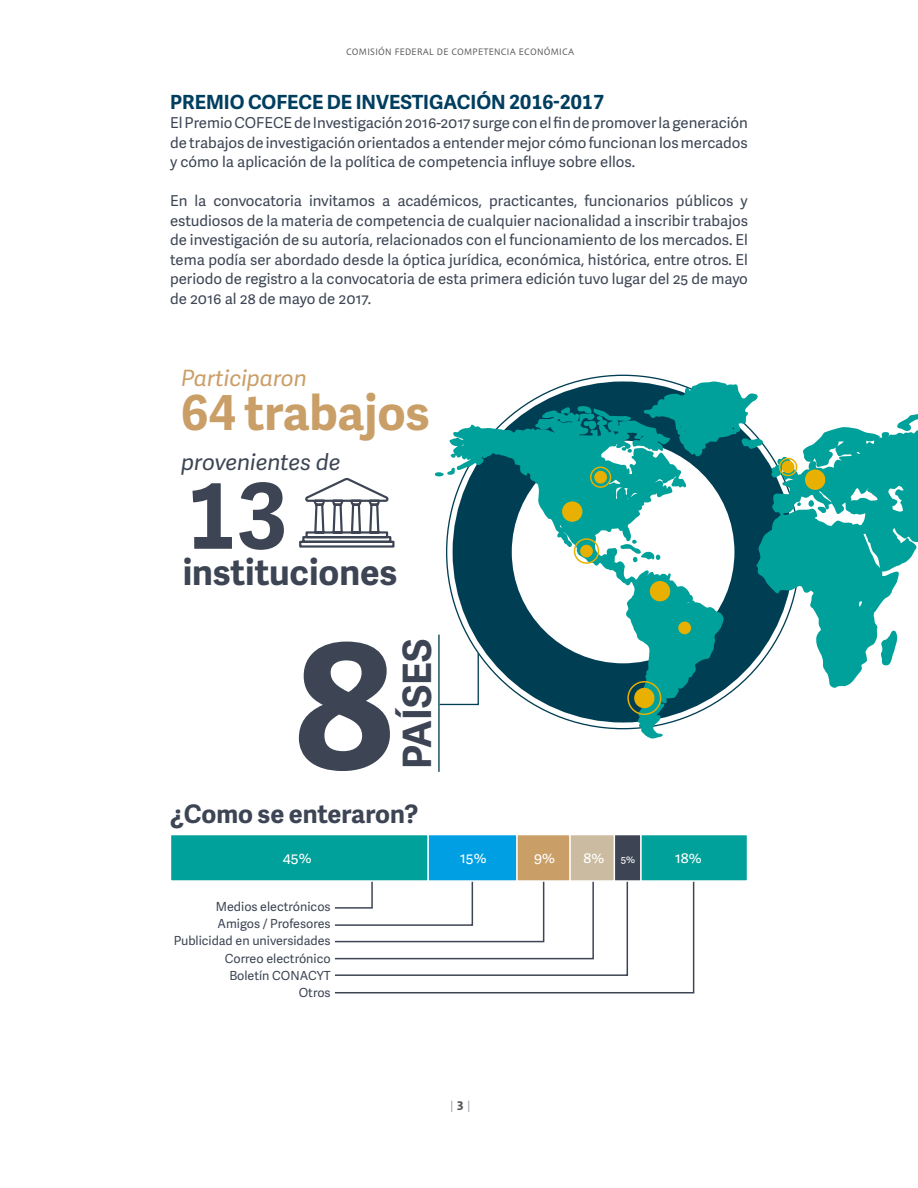
<style>
.page{position:relative;width:918px;height:1188px;background:#fff}
.page>*{position:absolute;margin:0;border:0;box-sizing:border-box;transform-origin:0 0}
.t1{font:700 172.8px "Adelle Sans";color:#3d4554}
.t2{font:700 90.45px "Adelle Sans";color:#3d4554}
.t3{font:700 48.3px "Adelle Sans";color:#ca9e67}
.t4{font:700 39.15px "Adelle Sans";color:#3d4554}
.t5{font:700 35.7px "Adelle Sans";color:#3d4554}
.t6{font:700 25.5px "Adelle Sans";color:#3d4554}
.t7{font:italic 22.5px "Adelle Sans";color:#3d4554}
.t8{font:italic 22.5px "Adelle Sans";color:#ca9e67}
.t9{font:700 19.5px "Adelle Sans";color:#003e5f}
.t10{font:15px/19.5px "Adelle Sans";color:#3d4554;text-align:justify}
.t11{font:15px "Adelle Sans";color:#fff}
.t12{font:12.6px/17.1px "Adelle Sans";color:#3d4554;text-align:right}
.t13{font:12px "Informa Pro";color:#9ea2aa}
.t14{font:9px "Informa Pro";letter-spacing:.03em;color:#575756}
.s1{font-size:10.5px}
.s2{font-weight:700;color:#575756}
</style>
<div class="page">
<hr style="left:438px;top:635px;width:2px;height:137px;background:#003e53">
<svg style="left:335px;top:882px;width:360px;height:112px"></svg>
<div style="left:640px;top:834px;width:108px;height:48px;background:#00a19a;border:2px solid #fff"></div>
<div style="left:613px;top:834px;width:29px;height:48px;background:#3d4554;border:2px solid #fff"></div>
<div style="left:569px;top:834px;width:46px;height:48px;background:#cbbba0;border:2px solid #fff"></div>
<div style="left:516px;top:834px;width:55px;height:48px;background:#ca9e67;border:2px solid #fff"></div>
<div style="left:427px;top:834px;width:91px;height:48px;background:#009fe3;border:2px solid #fff"></div>
<div style="left:170px;top:834px;width:259px;height:48px;background:#00a19a;border:2px solid #fff"></div>
<svg style="left:299px;top:478px;width:96px;height:70px"></svg>
<svg style="left:435px;top:381px;width:483px;height:358px"></svg>
<div style="left:562px;top:501px;width:20px;height:21px;background:#e8b000;border-radius:50%"></div>
<div style="left:580px;top:545px;width:13px;height:12px;background:#e8b000;border-radius:50%"></div>
<div style="left:634px;top:688px;width:21px;height:20px;background:#e8b000;border-radius:50%"></div>
<div style="left:678px;top:622px;width:13px;height:12px;background:#e8b000;border-radius:50%"></div>
<div style="left:805px;top:470px;width:20px;height:20px;background:#e8b000;border-radius:50%"></div>
<div style="left:782px;top:461px;width:12px;height:12px;background:#e8b000;border-radius:50%"></div>
<div style="left:650px;top:581px;width:20px;height:20px;background:#e8b000;border-radius:50%"></div>
<div style="left:594px;top:471px;width:13px;height:13px;background:#e8b000;border-radius:50%"></div>
<div style="left:779px;top:458px;width:18px;height:18px;border:2px solid #e8b000;border-radius:50%"></div>
<div style="left:574px;top:538px;width:25px;height:26px;border:2px solid #e8b000;border-radius:50%"></div>
<div style="left:590px;top:467px;width:21px;height:21px;border:2px solid #e8b000;border-radius:50%"></div>
<div style="left:627px;top:681px;width:34px;height:34px;border:2px solid #e8b000;border-radius:50%"></div>
<p class="t14" style="left:346px;top:46px;width:230px">COMISIÓN FEDERAL DE COMPETENCIA ECONÓMICA</p>
<h3 class="t9" style="left:170px;top:88px;width:436px">PREMIO COFECE DE INVESTIGACIÓN 2016-2017</h3>
<p class="t10" style="left:170px;top:113px;width:579px">El Premio COFECE de Investigación 2016-2017 surge con el fin de promover la generación de trabajos de investigación orientados a entender mejor cómo funcionan los mercados y cómo la aplicación de la política de competencia influye sobre ellos.</p>
<p class="t10" style="left:170px;top:191px;width:579px">En la convocatoria invitamos a académicos, practicantes, funcionarios públicos y estudiosos de la materia de competencia de cualquier nacionalidad a inscribir trabajos de investigación de su autoría, relacionados con el funcionamiento de los mercados. El tema podía ser abordado desde la óptica jurídica, económica, histórica, entre otros. El periodo de registro a la convocatoria de esta primera edición tuvo lugar del 25 de mayo de 2016 al 28 de mayo de 2017.</p>
<h3 class="t8" style="left:181px;top:362px;width:127px">Participaron</h3>
<h3 class="t3" style="left:181px;top:377px;width:250px">64 trabajos</h3>
<h3 class="t7" style="left:181px;top:446px;width:161px">provenientes de</h3>
<h2 class="t2" style="left:186px;top:450px;width:105px">13</h2>
<h3 class="t5" style="left:183px;top:547px;width:216px">instituciones</h3>
<h3 class="t4" style="left:389px;top:769px;width:132px;rotate:-90deg">PAÍSES</h3>
<h1 class="t1" style="left:296px;top:581px;width:100px">8</h1>
<h3 class="t6" style="left:170px;top:795px;width:250px">¿Como se enteraron?</h3>
<p class="t11" style="left:283px;top:847px;width:31px">45%</p>
<p class="t11" style="left:460px;top:847px;width:29px">15%</p>
<p class="t11" style="left:534px;top:847px;width:23px">9%</p>
<p class="t11" style="left:583px;top:847px;width:53px">8% <span class="s1">5%</span></p>
<p class="t11" style="left:675px;top:847px;width:28px">18%</p>
<p class="t12" style="left:174px;top:898px;width:159px">Medios electrónicos<br>Amigos / Profesores<br>Publicidad en universidades<br>Correo electrónico<br>Boletín CONACYT<br>Otros</p>
<p class="t13" style="left:450px;top:1099px;width:22px">|<span class="s2">3</span>|</p>
</div>
